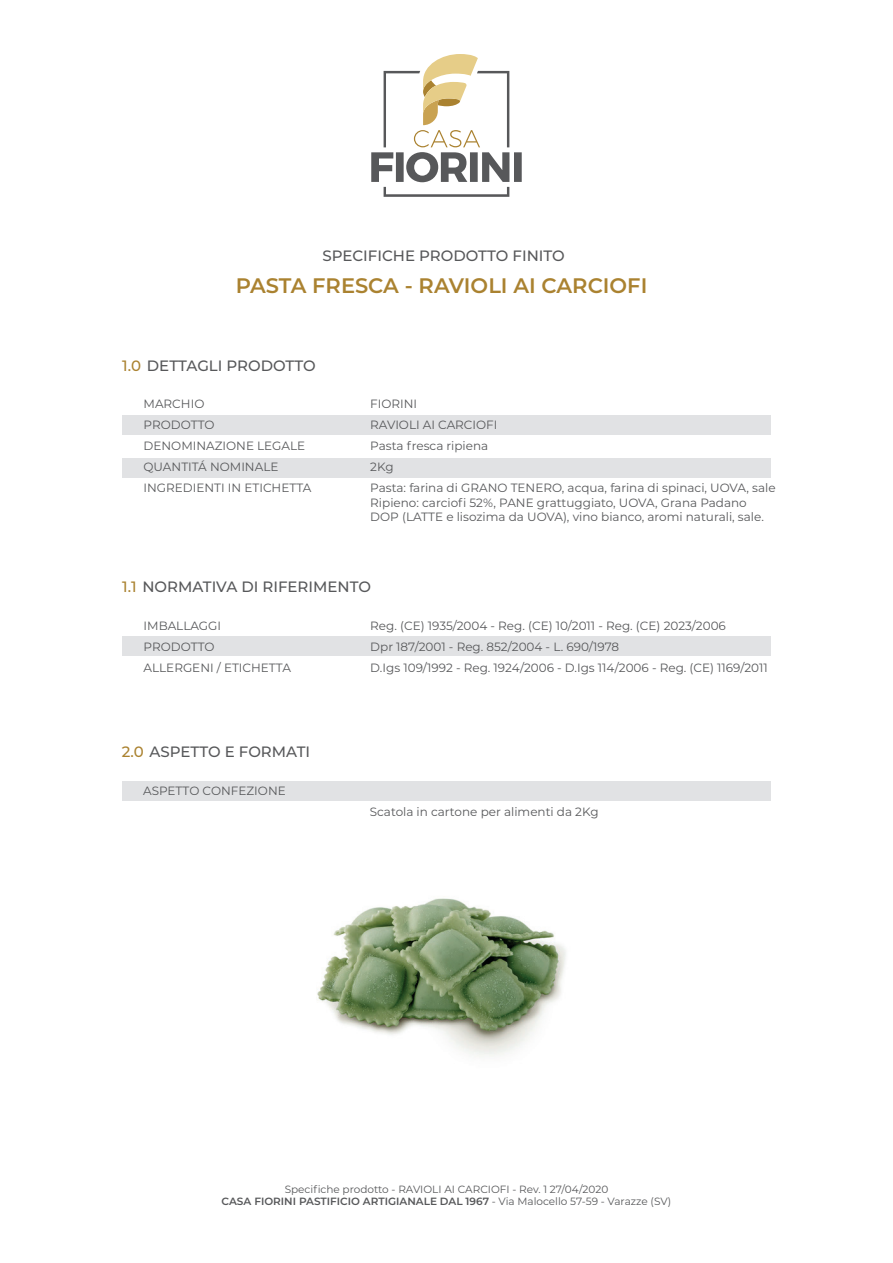
<style>
.page{position:relative;width:893px;height:1263px;background:#fff}
.page>*{position:absolute;margin:0;border:0;box-sizing:border-box;transform-origin:0 0}
.t1{font:600 21px "Montserrat";color:#aa8230}
.t2{font:500 15px "Montserrat";color:#57585a}
.t3{font:12px/21px "Montserrat";color:#57585a}
.t4{font:10.5px/12.6px "Montserrat";color:#57585a;text-align:center}
.s1{color:#aa8230}
.s2{font-weight:600}
</style>
<div class="page">
<div style="left:122px;top:415px;width:649px;height:19px;background:#e1e2e4"></div>
<div style="left:122px;top:637px;width:649px;height:19px;background:#e1e2e4"></div>
<div style="left:122px;top:781px;width:648px;height:20px;background:#e1e2e4"></div>
<div style="left:122px;top:458px;width:649px;height:19px;background:#e1e2e4"></div>
<svg style="left:371px;top:54px;width:151px;height:143px"></svg>
<img style="left:317px;top:898px;width:249px;height:159px">
<p class="t2" style="left:322px;top:245px;width:244px">SPECIFICHE PRODOTTO FINITO</p>
<h1 class="t1" style="left:236px;top:270px;width:413px">PASTA FRESCA - RAVIOLI AI CARCIOFI</h1>
<p class="t2" style="left:122px;top:355px;width:195px"><span class="s1">1.0</span> DETTAGLI PRODOTTO</p>
<p class="t3" style="left:144px;top:393px;width:169px">MARCHIO<br>PRODOTTO<br>DENOMINAZIONE LEGALE<br>QUANTITÁ NOMINALE<br>INGREDIENTI IN ETICHETTA</p>
<p class="t3" style="left:370px;top:393px;width:407px">FIORINI<br>RAVIOLI AI CARCIOFI<br>Pasta fresca ripiena<br>2Kg<br>Pasta: farina di GRANO TENERO, acqua, farina di spinaci, UOVA, sale</p>
<p class="t3" style="left:370px;top:495px;width:395px;line-height:14.4px">Ripieno: carciofi 52%, PANE grattuggiato, UOVA, Grana Padano<br>DOP (LATTE e lisozima da UOVA), vino bianco, aromi naturali, sale.</p>
<p class="t2" style="left:122px;top:576px;width:250px"><span class="s1">1.1</span> NORMATIVA DI RIFERIMENTO</p>
<p class="t3" style="left:144px;top:615px;width:149px">IMBALLAGGI<br>PRODOTTO<br>ALLERGENI / ETICHETTA</p>
<p class="t2" style="left:122px;top:741px;width:190px"><span class="s1">2.0</span> ASPETTO E FORMATI</p>
<p class="t3" style="left:143px;top:780px;width:144px">ASPETTO CONFEZIONE</p>
<p class="t3" style="left:370px;top:615px;width:399px">Reg. (CE) 1935/2004 - Reg. (CE) 10/2011 - Reg. (CE) 2023/2006<br>Dpr 187/2001 - Reg. 852/2004 - L. 690/1978<br>D.Igs 109/1992 - Reg. 1924/2006 - D.Igs 114/2006 - Reg. (CE) 1169/2011</p>
<p class="t3" style="left:370px;top:801px;width:230px">Scatola in cartone per alimenti da 2Kg</p>
<p class="t4" style="left:222px;top:1182px;width:451px">Specifiche prodotto - RAVIOLI AI CARCIOFI - Rev. 1 27/04/2020<br><span class="s2">CASA FIORINI PASTIFICIO ARTIGIANALE DAL 1967</span> - Via Malocello 57-59 - Varazze (SV)</p>
</div>
